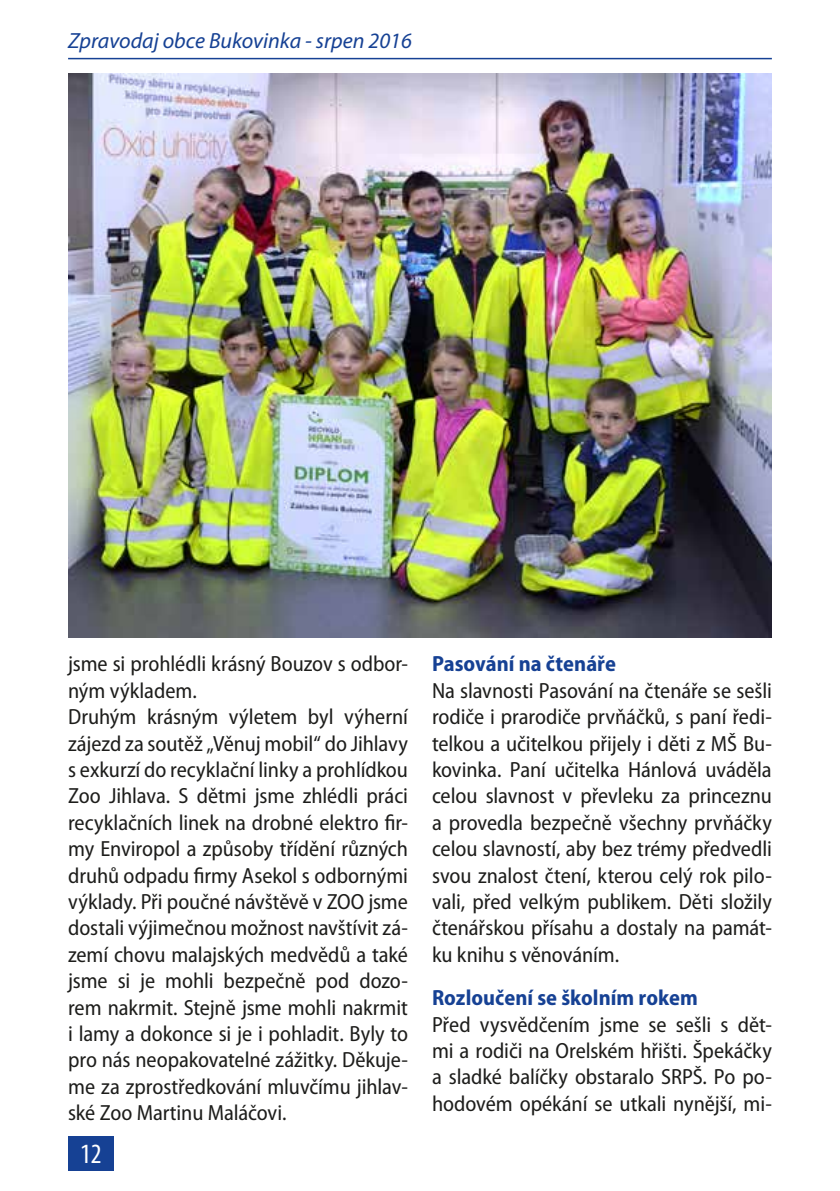
<style>
.page{position:relative;width:840px;height:1191px;background:#fff}
.page>*{position:absolute;margin:0;border:0;box-sizing:border-box;transform-origin:0 0}
.t1{font:condensed 28px "Myriad Pro";color:#fff}
.t2{font:semi-condensed 22px/26.4px "Myriad Pro";letter-spacing:-.005em;color:#1d1d1b;text-align:justify}
.t3{font:700 semi-condensed 22px "Myriad Pro";letter-spacing:.005em;color:#164194}
.t4{font:italic 22px "Myriad Pro";color:#164194}
</style>
<div class="page">
<div style="left:68px;top:1136px;width:45px;height:34px;background:#164194"></div>
<hr style="left:68px;top:58px;width:703px;height:1px;background:#164194">
<img style="left:68px;top:74px;width:703px;height:564px">
<p class="t4" style="left:68px;top:27px;width:345px">Zpravodaj obce Bukovinka - srpen 2016</p>
<p class="t2" style="left:68px;top:650px;width:341px;text-align:left">jsme si prohlédli krásný Bouzov s odbor&shy;ným výkladem.<br>Druhým krásným výletem byl výherní zájezd za soutěž „Věnuj mobil“ do Jihlavy s exkurzí do recyklační linky a prohlídkou Zoo Jihlava. S dětmi jsme zhlédli práci recyklačních linek na drobné elektro fir&shy;my Enviropol a způsoby třídění různých druhů odpadu firmy Asekol s odbornými výklady. Při poučné návštěvě v ZOO jsme dostali výjimečnou možnost navštívit zá&shy;zemí chovu malajských medvědů a také jsme si je mohli bezpečně pod dozo&shy;rem nakrmit. Stejně jsme mohli nakrmit i lamy a dokonce si je i pohladit. Byly to pro nás neopakovatelné zážitky. Děkuje&shy;me za zprostředkování mluvčímu jihlav&shy;ské Zoo Martinu Maláčovi.</p>
<p class="t3" style="left:432px;top:649px;width:185px">Pasování na čtenáře</p>
<p class="t2" style="left:432px;top:677px;width:341px">Na slavnosti Pasování na čtenáře se sešli rodiče i prarodiče prvňáčků, s paní ředi&shy;telkou a učitelkou přijely i děti z MŠ Bu&shy;kovinka. Paní učitelka Hánlová uváděla celou slavnost v převleku za princeznu a provedla bezpečně všechny prvňáčky celou slavností, aby bez trémy předvedli svou znalost čtení, kterou celý rok pilo&shy;vali, před velkým publikem. Děti složily čtenářskou přísahu a dostaly na památ&shy;ku knihu s věnováním.</p>
<p class="t3" style="left:432px;top:983px;width:267px">Rozloučení se školním rokem</p>
<p class="t2" style="left:432px;top:1010px;width:341px">Před vysvědčením jsme se sešli s dět&shy;mi a rodiči na Orelském hřišti. Špekáčky a sladké balíčky obstaralo SRPŠ. Po po&shy;hodovém opékání se utkali nynější, mi-</p>
<p class="t1" style="left:80px;top:1136px;width:23px">12</p>
</div>
